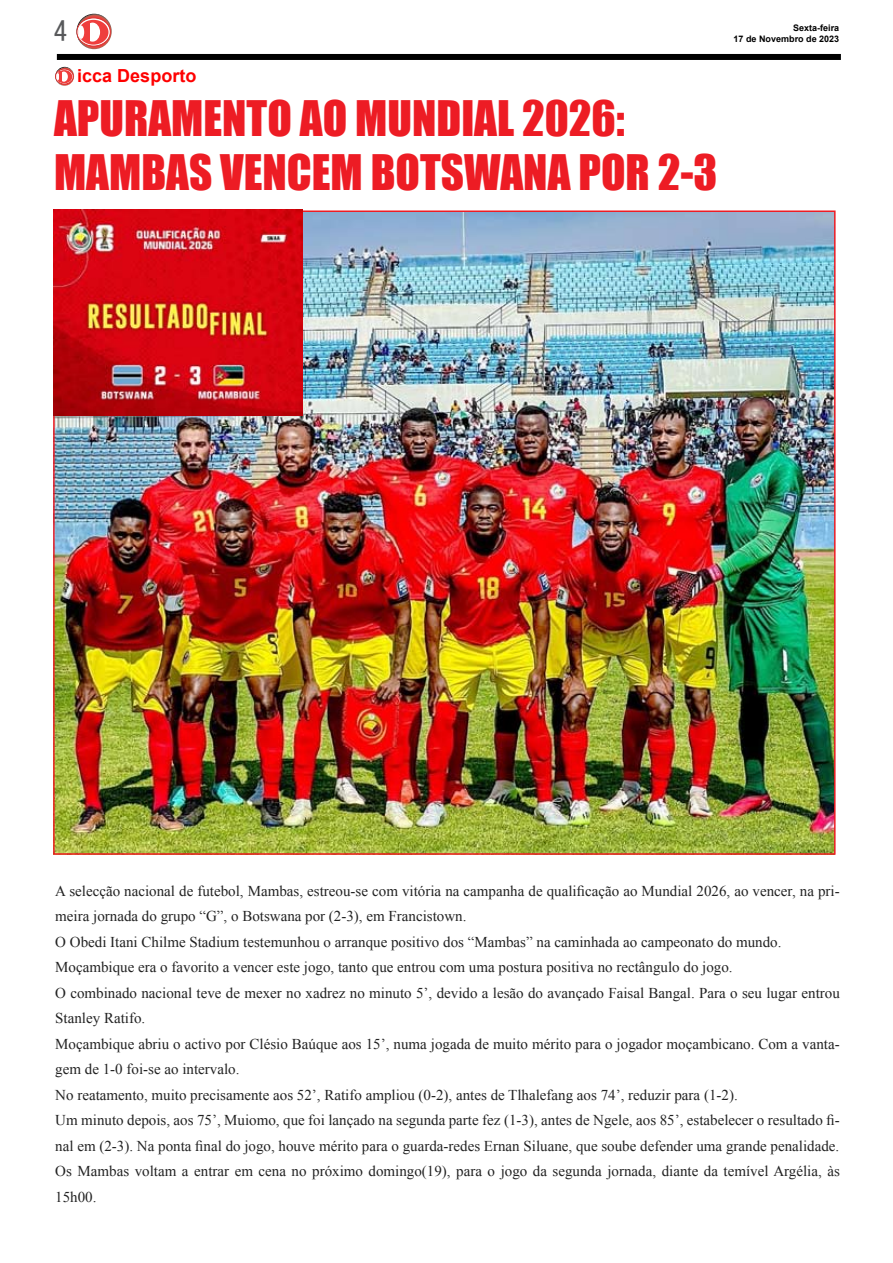
<style>
.page{position:relative;width:893px;height:1263px;background:#fff}
.page>*{position:absolute;margin:0;border:0;box-sizing:border-box;transform-origin:0 0}
.t1{font:45px/54px "Impact";color:#ed1c24}
.t2{font:27px "MS Gothic";color:#58595b}
.t3{font:700 18px "Arial";color:#fe0000}
.t4{font:15px/25.5px "Times New Roman";color:#222}
.t5{font:700 9px/10.8px "Arial";color:#000;text-align:right}
</style>
<div class="page">
<div style="left:57px;top:54px;width:784px;height:6px;background:#000"></div>
<svg style="left:76px;top:14px;width:36px;height:35px"></svg>
<svg style="left:77px;top:18px;width:33px;height:28px"></svg>
<div style="left:77px;top:18px;width:33px;height:28px;border:1px solid #d9322f;border-radius:50%"></div>
<svg style="left:79px;top:20px;width:29px;height:25px"></svg>
<div style="left:78px;top:26px;width:6px;height:13px;background:#fff;border-radius:50%"></div>
<div style="left:85px;top:23px;width:15px;height:19px;background:#fff;border-radius:50%"></div>
<hr style="left:85px;top:22px;width:4px;height:20px;background:#ef3e3d">
<svg style="left:55px;top:67px;width:19px;height:19px"></svg>
<div style="left:55px;top:69px;width:18px;height:15px;border:1px solid #d9322f;border-radius:50%"></div>
<svg style="left:56px;top:70px;width:16px;height:13px"></svg>
<div style="left:60px;top:72px;width:8px;height:10px;background:#fff;border-radius:50%"></div>
<svg style="left:56px;top:71px;width:6px;height:11px"></svg>
<img style="left:56px;top:213px;width:777px;height:639px">
<img style="left:54px;top:209px;width:248px;height:207px">
<h2 class="t2" style="left:54px;top:18px;width:15px">4</h2>
<p class="t5" style="left:734px;top:23px;width:107px">Sexta-feira<br>17 de Novembro de 2023</p>
<p class="t3" style="left:77px;top:64px;width:121px">icca Desporto</p>
<h1 class="t1" style="left:54px;top:90px;width:665px">APURAMENTO AO MUNDIAL 2026:<br>MAMBAS VENCEM BOTSWANA POR 2-3</h1>
<p class="t4" style="left:55px;top:878px;width:786px">A selecção nacional de futebol, Mambas, estreou-se com vitória na campanha de qualificação ao Mundial 2026, ao vencer, na pri&shy;meira jornada do grupo “G”, o Botswana por (2-3), em Francistown.<br>O Obedi Itani Chilme Stadium testemunhou o arranque positivo dos “Mambas” na caminhada ao campeonato do mundo.<br>Moçambique era o favorito a vencer este jogo, tanto que entrou com uma postura positiva no rectângulo do jogo.<br>O combinado nacional teve de mexer no xadrez no minuto 5’, devido a lesão do avançado Faisal Bangal. Para o seu lugar entrou Stanley Ratifo.<br>Moçambique abriu o activo por Clésio Baúque aos 15’, numa jogada de muito mérito para o jogador moçambicano. Com a vanta&shy;gem de 1-0 foi-se ao intervalo.<br>No reatamento, muito precisamente aos 52’, Ratifo ampliou (0-2), antes de Tlhalefang aos 74’, reduzir para (1-2).<br>Um minuto depois, aos 75’, Muiomo, que foi lançado na segunda parte fez (1-3), antes de Ngele, aos 85’, estabelecer o resultado fi&shy;nal em (2-3). Na ponta final do jogo, houve mérito para o guarda-redes Ernan Siluane, que soube defender uma grande penalidade.<br>Os Mambas voltam a entrar em cena no próximo domingo(19), para o jogo da segunda jornada, diante da temível Argélia, às 15h00.</p>
</div>
